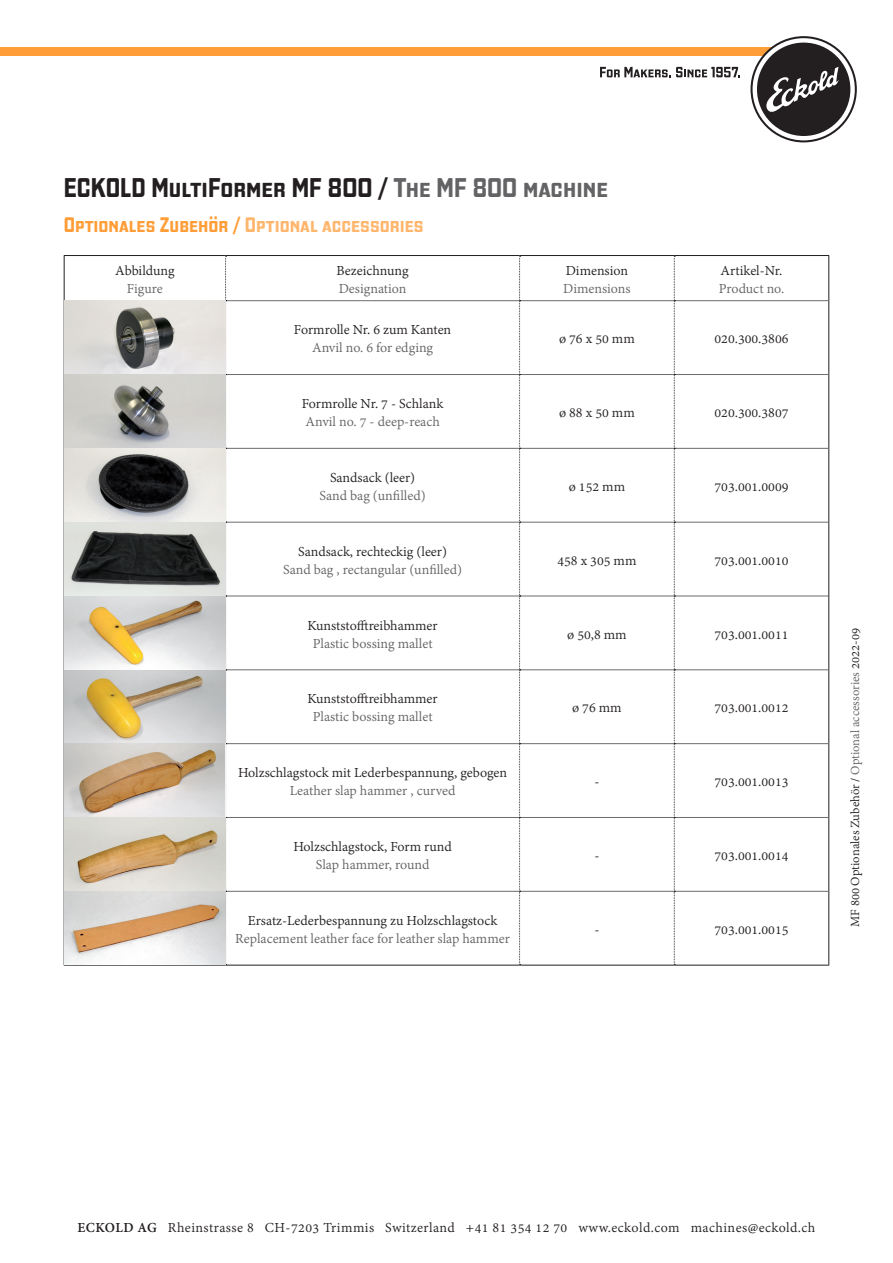
<style>
.page{position:relative;width:893px;height:1263px;background:#fff}
.page>*{position:absolute;margin:0;border:0;box-sizing:border-box;transform-origin:0 0}
.t1{font:700 27px "Gaz Rg";color:#231f20}
.t2{font:700 21px "Gaz Rg";color:#ffb66d}
.t3{font:15px "Adobe Gurmukhi";color:#231f20}
.t4{font:15px "Adobe Gurmukhi";color:#636366}
.t5{font:15px "Adobe Gurmukhi";letter-spacing:.03em;color:#231f20}
.t6{font:13.5px "Adobe Gurmukhi";color:#231f20}
.s1{color:#636366}
.s2{color:#ff9e38}
.s3{font-weight:700}
</style>
<div class="page">
<div style="left:0;top:47px;width:782px;height:9px;background:#ff9e38"></div>
<svg style="left:750px;top:36px;width:107px;height:106px"></svg>
<svg style="left:600px;top:67px;width:140px;height:10px"></svg>
<hr style="left:65px;top:300px;width:160px;height:1px;background:#6c6d70">
<hr style="left:226px;top:300px;width:293px;height:1px;background:#6c6d70">
<hr style="left:520px;top:300px;width:154px;height:1px;background:#6c6d70">
<hr style="left:675px;top:300px;width:153px;height:1px;background:#6c6d70">
<hr style="left:226px;top:374px;width:293px;height:1px;background:#6c6d70">
<hr style="left:520px;top:374px;width:154px;height:1px;background:#6c6d70">
<hr style="left:675px;top:374px;width:153px;height:1px;background:#6c6d70">
<hr style="left:226px;top:448px;width:293px;height:1px;background:#6c6d70">
<hr style="left:520px;top:448px;width:154px;height:1px;background:#6c6d70">
<hr style="left:675px;top:448px;width:153px;height:1px;background:#6c6d70">
<hr style="left:226px;top:522px;width:293px;height:1px;background:#6c6d70">
<hr style="left:520px;top:522px;width:154px;height:1px;background:#6c6d70">
<hr style="left:675px;top:522px;width:153px;height:1px;background:#6c6d70">
<hr style="left:226px;top:596px;width:293px;height:1px;background:#6c6d70">
<hr style="left:520px;top:596px;width:154px;height:1px;background:#6c6d70">
<hr style="left:675px;top:596px;width:153px;height:1px;background:#6c6d70">
<hr style="left:226px;top:669px;width:293px;height:1px;background:#6c6d70">
<hr style="left:520px;top:669px;width:154px;height:1px;background:#6c6d70">
<hr style="left:675px;top:669px;width:153px;height:1px;background:#6c6d70">
<hr style="left:226px;top:743px;width:293px;height:1px;background:#6c6d70">
<hr style="left:520px;top:743px;width:154px;height:1px;background:#6c6d70">
<hr style="left:675px;top:743px;width:153px;height:1px;background:#6c6d70">
<hr style="left:226px;top:817px;width:293px;height:1px;background:#6c6d70">
<hr style="left:520px;top:817px;width:154px;height:1px;background:#6c6d70">
<hr style="left:675px;top:817px;width:153px;height:1px;background:#6c6d70">
<hr style="left:226px;top:891px;width:293px;height:1px;background:#6c6d70">
<hr style="left:520px;top:891px;width:154px;height:1px;background:#6c6d70">
<hr style="left:675px;top:891px;width:153px;height:1px;background:#6c6d70">
<hr style="left:64px;top:965px;width:162px;height:1px;background:#231f20">
<hr style="left:226px;top:965px;width:294px;height:1px;background:#231f20">
<hr style="left:520px;top:965px;width:154px;height:1px;background:#231f20">
<hr style="left:674px;top:965px;width:155px;height:1px;background:#231f20">
<hr style="left:64px;top:891px;width:1px;height:74px;background:#231f20">
<hr style="left:828px;top:891px;width:1px;height:74px;background:#231f20">
<hr style="left:64px;top:255px;width:162px;height:1px;background:#231f20">
<hr style="left:64px;top:256px;width:1px;height:45px;background:#231f20">
<hr style="left:226px;top:255px;width:294px;height:1px;background:#231f20">
<hr style="left:520px;top:255px;width:154px;height:1px;background:#231f20">
<hr style="left:674px;top:255px;width:155px;height:1px;background:#231f20">
<hr style="left:828px;top:256px;width:1px;height:45px;background:#231f20">
<hr style="left:64px;top:301px;width:1px;height:73px;background:#231f20">
<hr style="left:828px;top:301px;width:1px;height:73px;background:#231f20">
<hr style="left:64px;top:374px;width:1px;height:74px;background:#231f20">
<hr style="left:828px;top:374px;width:1px;height:74px;background:#231f20">
<hr style="left:64px;top:448px;width:1px;height:74px;background:#231f20">
<hr style="left:828px;top:448px;width:1px;height:74px;background:#231f20">
<hr style="left:64px;top:522px;width:1px;height:74px;background:#231f20">
<hr style="left:828px;top:522px;width:1px;height:74px;background:#231f20">
<hr style="left:64px;top:596px;width:1px;height:74px;background:#231f20">
<hr style="left:828px;top:596px;width:1px;height:74px;background:#231f20">
<hr style="left:64px;top:670px;width:1px;height:74px;background:#231f20">
<hr style="left:828px;top:670px;width:1px;height:74px;background:#231f20">
<hr style="left:64px;top:744px;width:1px;height:73px;background:#231f20">
<hr style="left:828px;top:744px;width:1px;height:73px;background:#231f20">
<hr style="left:64px;top:817px;width:1px;height:74px;background:#231f20">
<hr style="left:828px;top:817px;width:1px;height:74px;background:#231f20">
<svg style="left:225px;top:256px;width:2px;height:709px"></svg>
<svg style="left:519px;top:256px;width:2px;height:709px"></svg>
<svg style="left:674px;top:256px;width:1px;height:709px"></svg>
<img style="left:65px;top:301px;width:160px;height:664px">
<p class="t1" style="left:64px;top:171px;width:546px">ECKOLD MultiFormer MF 800 / <span class="s1">The MF 800 machine</span></p>
<p class="t2" style="left:64px;top:211px;width:361px"><span class="s2">Optionales Zubehör /</span> Optional accessories</p>
<p class="t3" style="left:115px;top:262px;width:61px">Abbildung</p>
<p class="t4" style="left:127px;top:280px;width:37px">Figure</p>
<p class="t3" style="left:337px;top:262px;width:74px">Bezeichnung</p>
<p class="t4" style="left:339px;top:280px;width:69px">Designation</p>
<p class="t3" style="left:566px;top:262px;width:64px">Dimension</p>
<p class="t4" style="left:563px;top:280px;width:69px">Dimensions</p>
<p class="t3" style="left:721px;top:262px;width:63px">Artikel-Nr.</p>
<p class="t4" style="left:719px;top:280px;width:67px">Product no.</p>
<p class="t3" style="left:294px;top:321px;width:159px">Formrolle Nr. 6 zum Kanten</p>
<p class="t4" style="left:312px;top:339px;width:123px">Anvil no. 6 for edging</p>
<p class="t3" style="left:302px;top:395px;width:143px">Formrolle Nr. 7 - Schlank</p>
<p class="t4" style="left:305px;top:413px;width:136px">Anvil no. 7 - deep-reach</p>
<p class="t3" style="left:330px;top:469px;width:87px">Sandsack (leer)</p>
<p class="t4" style="left:320px;top:487px;width:108px">Sand bag (unfilled)</p>
<p class="t3" style="left:298px;top:543px;width:150px">Sandsack, rechteckig (leer)</p>
<p class="t4" style="left:283px;top:561px;width:180px">Sand bag , rectangular (unfilled)</p>
<p class="t3" style="left:307px;top:617px;width:132px">Kunststofftreibhammer</p>
<p class="t4" style="left:313px;top:635px;width:121px">Plastic bossing mallet</p>
<p class="t3" style="left:307px;top:691px;width:132px">Kunststofftreibhammer</p>
<p class="t4" style="left:313px;top:709px;width:121px">Plastic bossing mallet</p>
<p class="t3" style="left:238px;top:764px;width:271px">Holzschlagstock mit Lederbespannung, gebogen</p>
<p class="t4" style="left:290px;top:782px;width:167px">Leather slap hammer , curved</p>
<p class="t3" style="left:293px;top:838px;width:160px">Holzschlagstock, Form rund</p>
<p class="t4" style="left:316px;top:856px;width:115px">Slap hammer, round</p>
<p class="t3" style="left:248px;top:912px;width:251px">Ersatz-Lederbespannung zu Holzschlagstock</p>
<p class="t4" style="left:235px;top:930px;width:276px">Replacement leather face for leather slap hammer</p>
<p class="t3" style="left:559px;top:330px;width:77px">ø 76 x 50 mm</p>
<p class="t3" style="left:714px;top:330px;width:75px">020.300.3806</p>
<p class="t3" style="left:559px;top:404px;width:77px">ø 88 x 50 mm</p>
<p class="t3" style="left:714px;top:404px;width:75px">020.300.3807</p>
<p class="t3" style="left:569px;top:478px;width:58px">ø 152 mm</p>
<p class="t3" style="left:714px;top:478px;width:75px">703.001.0009</p>
<p class="t3" style="left:557px;top:552px;width:81px">458 x 305 mm</p>
<p class="t3" style="left:714px;top:552px;width:75px">703.001.0010</p>
<p class="t3" style="left:567px;top:626px;width:61px">ø 50,8 mm</p>
<p class="t3" style="left:714px;top:626px;width:75px">703.001.0011</p>
<p class="t3" style="left:572px;top:700px;width:51px">ø 76 mm</p>
<p class="t3" style="left:714px;top:700px;width:75px">703.001.0012</p>
<p class="t3" style="left:594px;top:773px;width:7px">-</p>
<p class="t3" style="left:714px;top:773px;width:75px">703.001.0013</p>
<p class="t3" style="left:594px;top:847px;width:7px">-</p>
<p class="t3" style="left:714px;top:847px;width:75px">703.001.0014</p>
<p class="t3" style="left:594px;top:921px;width:7px">-</p>
<p class="t3" style="left:714px;top:921px;width:75px">703.001.0015</p>
<p class="t6" style="left:848px;top:927px;width:300px;rotate:-90deg">MF 800 Optionales Zubehör / <span class="s1">Optional accessories</span> 2022-09</p>
<p class="t5" style="left:78px;top:1219px;width:739px"><span class="s3">ECKOLD AG</span> Rheinstrasse 8 CH-7203 Trimmis Switzerland +41 81 354 12 70 www.eckold.com machines@eckold.ch</p>
</div>
